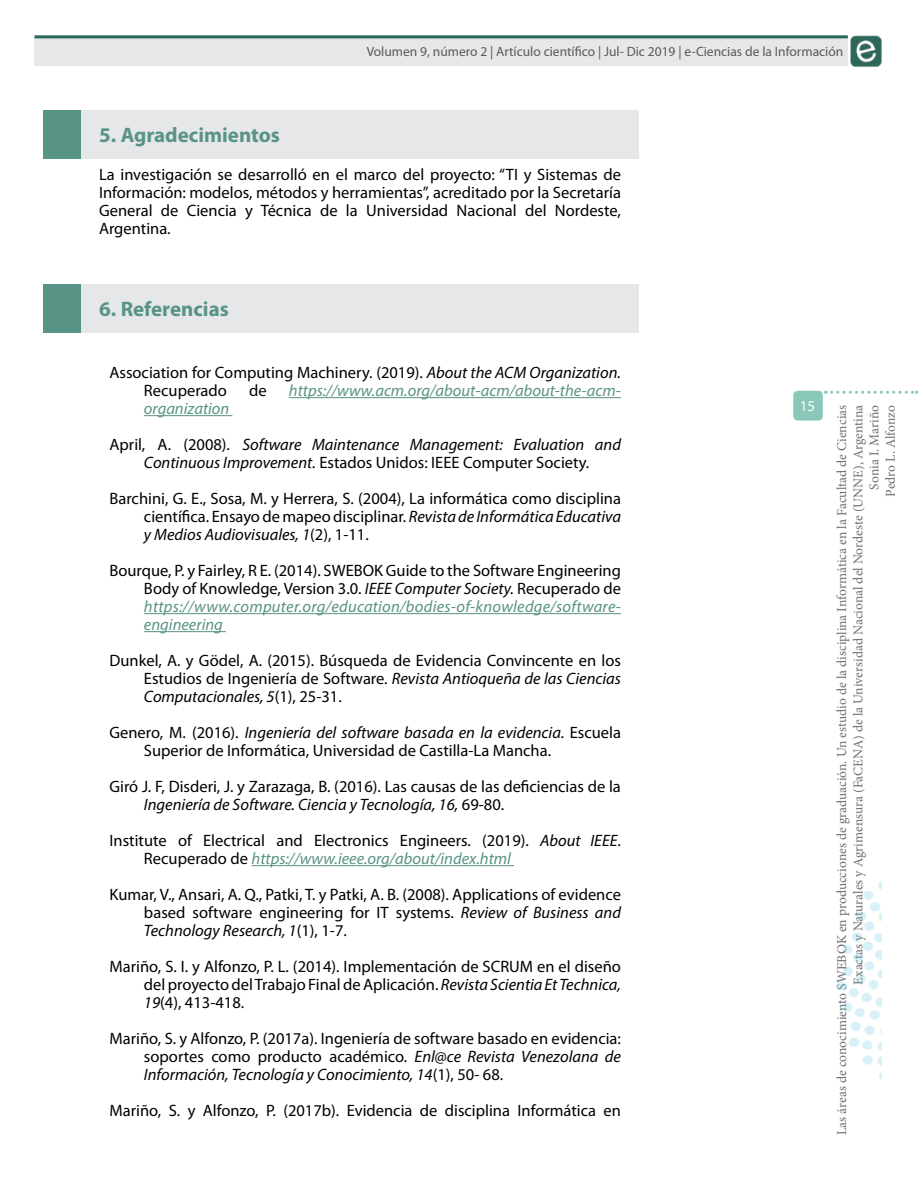
<style>
.page{position:relative;width:918px;height:1188px;background:#fff}
.page>*{position:absolute;margin:0;border:0;box-sizing:border-box;transform-origin:0 0}
.t1{font:700 21px "Myriad Pro";color:#589486}
.t2{font:16.5px/18px "Myriad Pro";color:#000;text-align:justify}
.t3{font:italic 16.5px/36px "Myriad Pro";color:#000}
.t4{font:italic 16.5px "Myriad Pro";color:#589385}
.t5{font:15px "Myriad Pro";color:#fff}
.t6{font:13.5px/16.2px "Minion Pro";color:#6d6e71;text-align:right}
.t7{font:13.5px "Myriad Pro";color:#58595b}
.s1{font-style:italic}
.s2{color:#589385}
.s3{font-style:normal}
.s4{font-style:italic;color:#589385}
</style>
<div class="page">
<img style="left:850px;top:35px;width:32px;height:32px">
<div style="left:34px;top:35px;width:814px;height:31px;background:#e6e7e8"></div>
<hr style="left:34px;top:35px;width:814px;height:3px;background:#2a685b">
<svg style="left:832px;top:391px;width:85px;height:3px"></svg>
<div style="left:793px;top:391px;width:30px;height:30px;background:#89c7b8;border-radius:4px"></div>
<img style="left:837px;top:881px;width:45px;height:199px">
<hr style="left:289px;top:397px;width:332px;height:1px;background:#589385">
<hr style="left:144px;top:415px;width:88px;height:1px;background:#589385">
<hr style="left:144px;top:613px;width:477px;height:1px;background:#589385">
<hr style="left:144px;top:631px;width:82px;height:1px;background:#589385">
<hr style="left:252px;top:865px;width:262px;height:1px;background:#589385">
<div style="left:44px;top:110px;width:37px;height:49px;background:#589486"></div>
<div style="left:81px;top:110px;width:558px;height:49px;background:#e6e7e8"></div>
<div style="left:44px;top:284px;width:37px;height:49px;background:#589486"></div>
<div style="left:81px;top:284px;width:558px;height:49px;background:#e6e7e8"></div>
<p class="t1" style="left:99px;top:123px;width:182px">5. Agradecimientos</p>
<p class="t7" style="left:367px;top:43px;width:478px">Volumen 9, número 2 | Artículo científico | Jul- Dic 2019 | e-Ciencias de la Información</p>
<p class="t2" style="left:99px;top:165px;width:524px">La investigación se desarrolló en el marco del proyecto: “TI y Sistemas de Información: modelos, métodos y herramientas”, acreditado por la Secretaría General de Ciencia y Técnica de la Universidad Nacional del Nordeste, Argentina.</p>
<p class="t1" style="left:99px;top:297px;width:131px">6. Referencias</p>
<p class="t2" style="left:144px;top:363px;width:478px;text-indent:-35px">Association for Computing Machinery. (2019). <span class="s1">About the ACM Organization.<br></span>Recuperado</p>
<p class="t2" style="left:249px;top:381px;width:19px">de</p>
<p class="t4" style="left:289px;top:380px;width:334px">https://www.acm.org/about-acm/about-the-acm-</p>
<p class="t3" style="left:109px;top:390px;width:513px;text-indent:35px"><span class="s2">organization<br></span><span class="s3">April, A. (2008).</span> Software Maintenance Management: Evaluation and</p>
<p class="t2" style="left:109px;top:444px;width:513px;line-height:36px;text-align:center"><span class="s1">Continuous Improvement.</span> Estados Unidos: IEEE Computer Society.<br>Barchini, G. E., Sosa, M. y Herrera, S. (2004), La informática como disciplina</p>
<p class="t3" style="left:144px;top:507px;width:479px;line-height:18px"><span class="s3">científica. Ensayo de mapeo disciplinar.</span> Revista de Informática Educativa y Medios Audiovisuales, 1<span class="s3">(2), 1-11.</span></p>
<p class="t2" style="left:144px;top:561px;width:478px;text-indent:-35px">Bourque, P. y Fairley, R E. (2014). SWEBOK Guide to the Software Engineering Body of Knowledge, Version 3.0. <span class="s1">IEEE Computer Society.</span> Recuperado de <span class="s4">https://www.computer.org/education/bodies-of-knowledge/software&shy;engineering</span></p>
<p class="t2" style="left:144px;top:651px;width:479px;text-indent:-35px">Dunkel, A. y Gödel, A. (2015). Búsqueda de Evidencia Convincente en los Estudios de Ingeniería de Software. <span class="s1">Revista Antioqueña de las Ciencias Computacionales, 5</span>(1), 25-31.</p>
<p class="t2" style="left:144px;top:723px;width:478px;text-indent:-35px">Genero, M. (2016). <span class="s1">Ingeniería del software basada en la evidencia.</span> Escuela<br>Superior de Informática, Universidad de Castilla-La Mancha.</p>
<p class="t2" style="left:144px;top:777px;width:478px;text-indent:-35px">Giró J. F, Disderi, J. y Zarazaga, B. (2016). Las causas de las deficiencias de la<br><span class="s1">Ingeniería de Software. Ciencia y Tecnología, 16,</span> 69-80.</p>
<p class="t2" style="left:144px;top:831px;width:478px;text-indent:-35px">Institute of Electrical and Electronics Engineers. (2019). <span class="s1">About IEEE</span>.<br>Recuperado de <span class="s4">https://www.ieee.org/about/index.html</span></p>
<p class="t2" style="left:144px;top:885px;width:479px;text-indent:-35px">Kumar, V., Ansari, A. Q., Patki, T. y Patki, A. B. (2008). Applications of evidence based software engineering for IT systems. <span class="s1">Review of Business and Technology Research, 1</span>(1), 1-7.</p>
<p class="t2" style="left:144px;top:957px;width:479px;text-indent:-35px">Mariño, S. I. y Alfonzo, P. L. (2014). Implementación de SCRUM en el diseño del proyecto del Trabajo Final de Aplicación. <span class="s1">Revista Scientia Et Technica, 19</span>(4), 413-418.</p>
<p class="t2" style="left:144px;top:1029px;width:479px;text-indent:-35px">Mariño, S. y Alfonzo, P. (2017a). Ingeniería de software basado en evidencia: soportes como producto académico. <span class="s1">Enl@ce Revista Venezolana de Información, Tecnología y Conocimiento, 14</span>(1), 50- 68.</p>
<p class="t2" style="left:109px;top:1101px;width:513px">Mariño, S. y Alfonzo, P. (2017b). Evidencia de disciplina Informática en</p>
<p class="t5" style="left:800px;top:397px;width:17px">15</p>
<p class="t6" style="left:834px;top:1135px;width:732px;rotate:-90deg">Las áreas de conocimiento SWEBOK en producciones de graduación. Un estudio de la disciplina Informática en la Facultad de Ciencias Exactas y Naturales y Agrimensura (FaCENA) de la Universidad Nacional del Nordeste (UNNE), Argentina<br>Sonia I. Mariño<br>Pedro L. Alfonzo</p>
</div>
